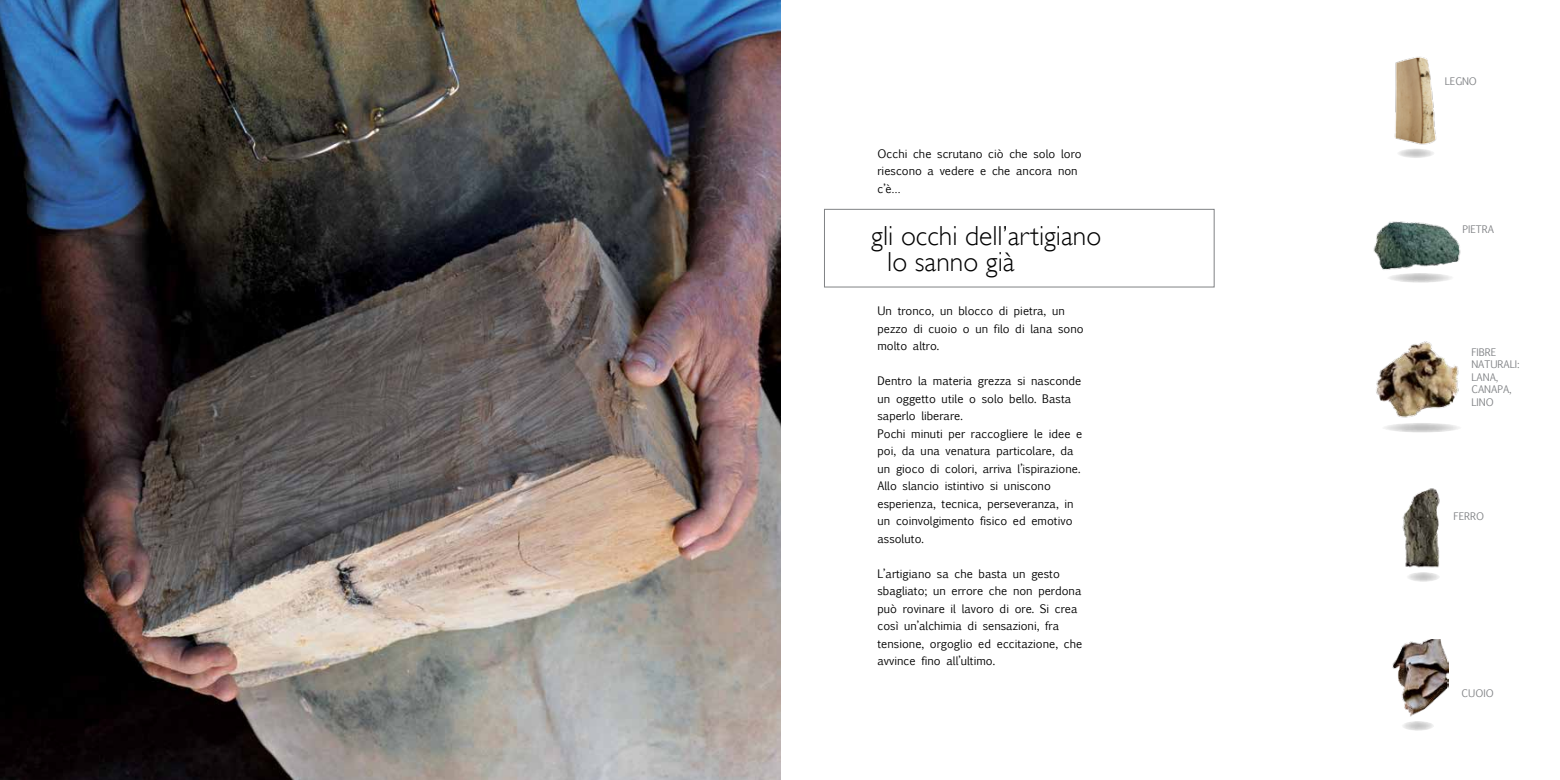
<style>
.page{position:relative;width:1560px;height:780px;background:#fff}
.page>*{position:absolute;margin:0;border:0;box-sizing:border-box;transform-origin:0 0}
.t1{font:300 27.5px/25.9px "Gill Sans";color:#000}
.t2{font:11.25px/17.5px "Euphemia UCAS";color:#000}
.t3{font:10px/12.5px "Euphemia UCAS";color:#808285}
</style>
<div class="page">
<img style="left:1376px;top:341px;width:83px;height:77px">
<svg style="left:1381px;top:423px;width:80px;height:9px"></svg>
<img style="left:1394px;top:57px;width:43px;height:88px">
<svg style="left:1396px;top:148px;width:38px;height:10px"></svg>
<img style="left:1402px;top:488px;width:38px;height:80px">
<svg style="left:1405px;top:572px;width:34px;height:10px"></svg>
<img style="left:1373px;top:221px;width:88px;height:49px">
<svg style="left:1386px;top:273px;width:67px;height:10px"></svg>
<img style="left:1392px;top:640px;width:55px;height:77px">
<svg style="left:1400px;top:721px;width:33px;height:9px"></svg>
<img style="left:0;top:0;width:780px;height:780px">
<div style="left:824px;top:209px;width:390px;height:78px;background:#fff;border:1px solid #808285"></div>
<p class="t2" style="left:877px;top:144px;width:206px">Occhi che scrutano ciò che solo loro riescono a vedere e che ancora non c’è…</p>
<h1 class="t1" style="left:887px;top:222px;width:216px;text-indent:-16px">gli occhi dell’artigiano lo sanno già</h1>
<p class="t2" style="left:877px;top:302px;width:208px">Un tronco, un blocco di pietra, un pezzo di cuoio o un filo di lana sono molto altro.</p>
<p class="t2" style="left:877px;top:372px;width:206px">Dentro la materia grezza si nasconde un oggetto utile o solo bello. Basta saperlo liberare.<br>Pochi minuti per raccogliere le idee e poi, da una venatura particolare, da un gioco di colori, arriva l’ispirazione.<br>Allo slancio istintivo si uniscono esperienza, tecnica, perseveranza, in un coinvolgimento fisico ed emotivo assoluto.</p>
<p class="t2" style="left:877px;top:565px;width:206px">L’artigiano sa che basta un gesto sbagliato; un errore che non perdona può rovinare il lavoro di ore. Si crea così un’alchimia di sensazioni, fra tensione, orgoglio ed eccitazione, che avvince fino all’ultimo.</p>
<p class="t3" style="left:1444px;top:75px;width:34px">LEGNO</p>
<p class="t3" style="left:1462px;top:223px;width:33px">PIETRA</p>
<p class="t3" style="left:1470px;top:346px;width:50px">FIBRE<br>NATURALI:<br>LANA,<br>CANAPA,<br>LINO</p>
<p class="t3" style="left:1453px;top:510px;width:32px">FERRO</p>
<p class="t3" style="left:1461px;top:686px;width:34px">CUOIO</p>
</div>
